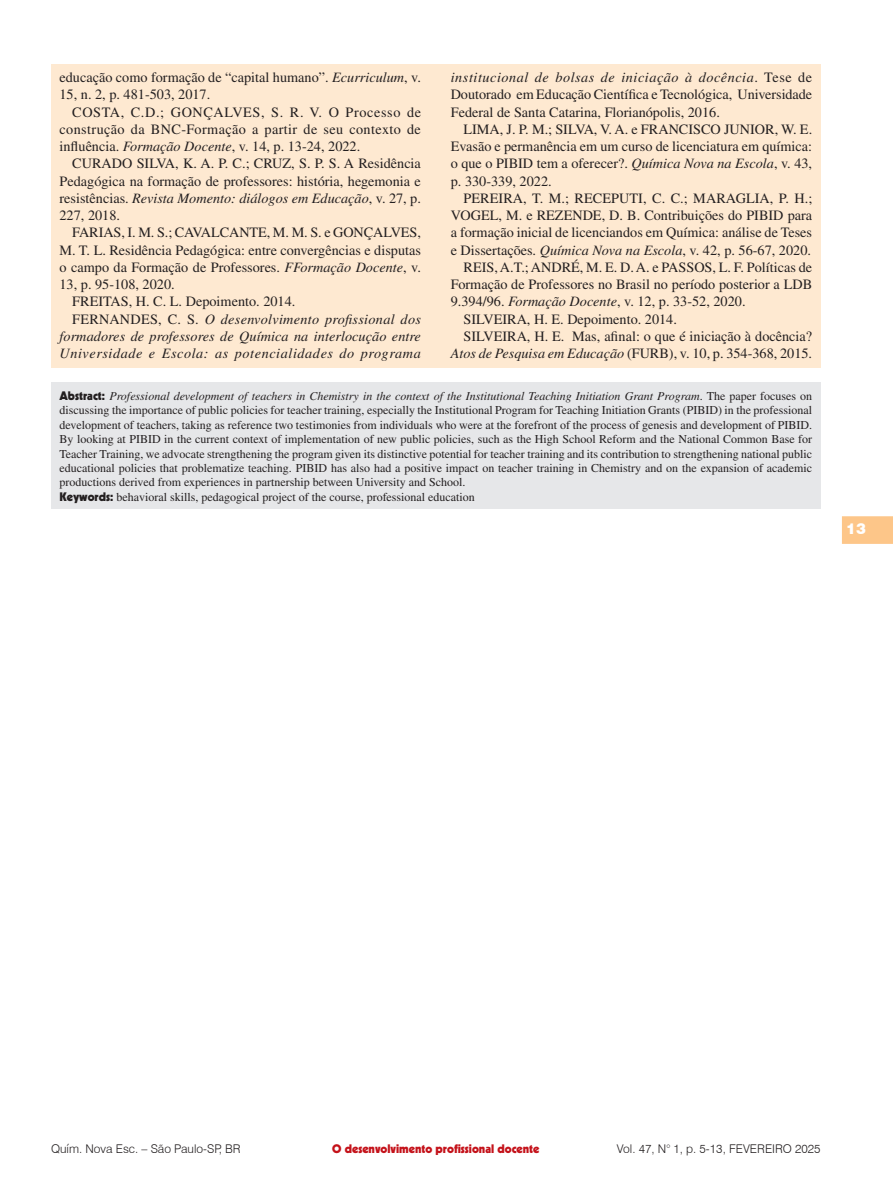
<style>
.page{position:relative;width:893px;height:1191px;background:#fff}
.page>*{position:absolute;margin:0;border:0;box-sizing:border-box;transform-origin:0 0}
.t1{font:900 15px "Swiss 721 BT";color:#fff}
.Bibliografia{font:14.25px/17.2px "Times LT Std";color:#231f20;text-align:justify}
.Bibliografia-2{font:italic 14.25px/17.2px "Times LT Std";letter-spacing:.04em;color:#231f20;text-align:justify}
.Abstract{font:12px/14.4px "Times LT Std";color:#231f20;text-align:justify}
.t2{font:300 12px "Swiss 721 BT";color:#231f20}
.t3{font:900 12px "Kabel LT Std";color:#c4121a}
.s1{font-style:italic}
.s2{font-style:normal}
.s3{font-family:"Kabel LT Std";font-weight:900}
</style>
<div class="page">
<svg style="left:842px;top:516px;width:51px;height:28px"></svg>
<div style="left:51px;top:383px;width:770px;height:126px;background:#e6e7e9"></div>
<div style="left:51px;top:64px;width:770px;height:303px;background:#fee9d1"></div>
<p class="Bibliografia" style="left:60px;top:69px;width:363px">educação como formação de “capital humano”. <span class="s1">Ecurriculum</span>, v.<br>15, n. 2, p. 481-503, 2017.</p>
<p class="Bibliografia" style="left:60px;top:103px;width:363px;text-indent:13px">COSTA, C.D.; GONÇALVES, S. R. V. O Processo de construção da BNC-Formação a partir de seu contexto de influência. <span class="s1">Formação Docente</span>, v. 14, p. 13-24, 2022.</p>
<p class="Bibliografia" style="left:60px;top:155px;width:363px;text-indent:13px">CURADO SILVA, K. A. P. C.; CRUZ, S. P. S. A Residência Pedagógica na formação de professores: história, hegemonia e resistências. <span class="s1">Revista Momento: diálogos em Educação</span>, v. 27, p.<br>227, 2018.</p>
<p class="Bibliografia" style="left:60px;top:224px;width:363px;text-indent:13px">FARIAS, I. M. S.; CAVALCANTE, M. M. S. e GONÇALVES, M. T. L. Residência Pedagógica: entre convergências e disputas o campo da Formação de Professores. <span class="s1">FFormação Docente</span>, v.<br>13, p. 95-108, 2020.</p>
<p class="Bibliografia" style="left:72px;top:293px;width:225px">FREITAS, H. C. L. Depoimento. 2014.</p>
<p class="Bibliografia-2" style="left:60px;top:310px;width:363px;text-indent:13px"><span class="s2">FERNANDES, C. S.</span> O desenvolvimento profissional dos formadores de professores de Química na interlocução entre Universidade e Escola: as potencialidades do programa</p>
<p class="Bibliografia" style="left:451px;top:69px;width:363px"><span class="s1">institucional de bolsas de iniciação à docência</span>. Tese de Doutorado em Educação Científica e Tecnológica, Universidade Federal de Santa Catarina, Florianópolis, 2016.</p>
<p class="Bibliografia" style="left:451px;top:120px;width:363px;text-indent:13px">LIMA, J. P. M.; SILVA, V. A. e FRANCISCO JUNIOR, W. E.<br>Evasão e permanência em um curso de licenciatura em química: o que o PIBID tem a oferecer?. <span class="s1">Química Nova na Escola</span>, v. 43, p. 330-339, 2022.</p>
<p class="Bibliografia" style="left:451px;top:189px;width:363px;text-indent:13px">PEREIRA, T. M.; RECEPUTI, C. C.; MARAGLIA, P. H.; VOGEL, M. e REZENDE, D. B. Contribuições do PIBID para a formação inicial de licenciandos em Química: análise de Teses e Dissertações. <span class="s1">Química Nova na Escola</span>, v. 42, p. 56-67, 2020.</p>
<p class="Bibliografia" style="left:451px;top:258px;width:363px;text-indent:13px">REIS, A.T.; ANDRÉ, M. E. D. A. e PASSOS, L. F. Políticas de Formação de Professores no Brasil no período posterior a LDB 9.394/96. <span class="s1">Formação Docente</span>, v. 12, p. 33-52, 2020.</p>
<p class="Bibliografia" style="left:463px;top:310px;width:215px">SILVEIRA, H. E. Depoimento. 2014.</p>
<p class="Bibliografia" style="left:451px;top:327px;width:363px;text-align:right">SILVEIRA, H. E. Mas, afinal: o que é iniciação à docência?<br><span class="s1">Atos de Pesquisa em Educação</span> (FURB), v. 10, p. 354-368, 2015.</p>
<p class="Abstract" style="left:59px;top:389px;width:754px"><span class="s3">Abstract:</span> <span class="s1">Professional development of teachers in Chemistry in the context of the Institutional Teaching Initiation Grant Program</span>. The paper focuses on discussing the importance of public policies for teacher training, especially the Institutional Program for Teaching Initiation Grants (PIBID) in the professional development of teachers, taking as reference two testimonies from individuals who were at the forefront of the process of genesis and development of PIBID.<br>By looking at PIBID in the current context of implementation of new public policies, such as the High School Reform and the National Common Base for Teacher Training, we advocate strengthening the program given its distinctive potential for teacher training and its contribution to strengthening national public educational policies that problematize teaching. PIBID has also had a positive impact on teacher training in Chemistry and on the expansion of academic productions derived from experiences in partnership between University and School.</p>
<p class="Abstract" style="left:59px;top:489px;width:417px"><span class="s3">Keywords:</span> behavioral skills, pedagogical project of the course, professional education</p>
<p class="t1" style="left:846px;top:519px;width:21px">13</p>
<p class="t3" style="left:332px;top:1141px;width:209px">O desenvolvimento profissional docente</p>
<p class="t2" style="left:51px;top:1141px;width:191px">Quím. Nova Esc. – São Paulo-SP, BR</p>
<p class="t2" style="left:617px;top:1141px;width:205px">Vol. 47, N° 1, p. 5-13, FEVEREIRO 2025</p>
</div>
